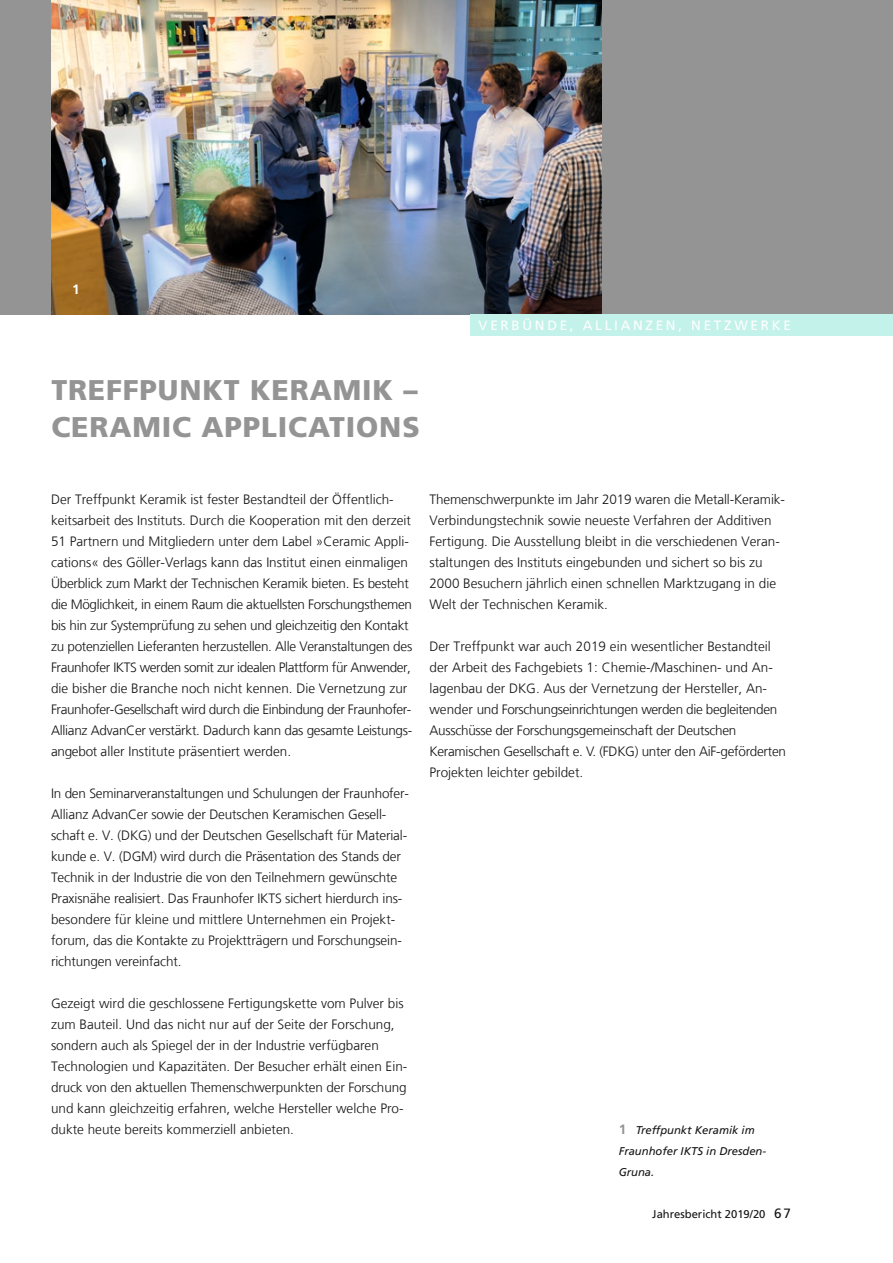
<style>
.page{position:relative;width:893px;height:1263px;background:#fff}
.page>*{position:absolute;margin:0;border:0;box-sizing:border-box;transform-origin:0 0}
.t1{font:900 28.5px/37.5px "Frutiger LT Com";letter-spacing:.03em;color:#949494}
.t2{font:300 13.5px/21px "Frutiger LT Com";color:#131413}
.t3{font:300 13.5px/21px "Frutiger LT Com";letter-spacing:-.02em;color:#131413}
.t4{font:13.5px "Frutiger LT Com";letter-spacing:.2em;color:#fff}
.t5{font:700 13.5px "Frutiger LT Com";color:#fff}
.t6{font:italic 11.25px/21px "Frutiger LT Com";color:#131413}
.t7{font:11.25px "Frutiger LT Com";color:#131413}
.s1{font-weight:700;font-style:normal;font-size:13.5px;color:#949494}
.s2{font-size:13.5px}
</style>
<div class="page">
<div style="left:0;top:0;width:893px;height:315px;background:#949494"></div>
<img style="left:51px;top:0;width:551px;height:315px">
<div style="left:470px;top:315px;width:423px;height:21px;background:#c3f2ea"></div>
<p class="t5" style="left:72px;top:281px;width:9px">1</p>
<h1 class="t1" style="left:51px;top:371px;width:370px">TREFFPUNKT KERAMIK –<br>CERAMIC APPLICATIONS</h1>
<p class="t4" style="left:479px;top:318px;width:314px">VERBÜNDE, ALLIANZEN, NETZWERKE</p>
<p class="t3" style="left:51px;top:489px;width:363px">Der Treffpunkt Keramik ist fester Bestandteil der Öffentlich&shy;keitsarbeit des Instituts. Durch die Kooperation mit den derzeit 51 Partnern und Mitgliedern unter dem Label »Ceramic Appli&shy;cations« des Göller-Verlags kann das Institut einen einmaligen Überblick zum Markt der Technischen Keramik bieten. Es besteht die Möglichkeit, in einem Raum die aktuellsten Forschungsthemen bis hin zur Systemprüfung zu sehen und gleichzeitig den Kontakt zu potenziellen Lieferanten herzustellen. Alle Veranstaltungen des Fraunhofer IKTS werden somit zur idealen Plattform für Anwender, die bisher die Branche noch nicht kennen. Die Vernetzung zur Fraunhofer-Gesellschaft wird durch die Einbindung der Fraunhofer-Allianz AdvanCer verstärkt. Dadurch kann das gesamte Leistungs&shy;angebot aller Institute präsentiert werden.</p>
<p class="t2" style="left:51px;top:783px;width:359px">In den Seminarveranstaltungen und Schulungen der Fraunhofer-Allianz AdvanCer sowie der Deutschen Keramischen Gesell&shy;schaft e. V. (DKG) und der Deutschen Gesellschaft für Material&shy;kunde e. V. (DGM) wird durch die Präsentation des Stands der Technik in der Industrie die von den Teilnehmern gewünschte Praxisnähe realisiert. Das Fraunhofer IKTS sichert hierdurch ins&shy;besondere für kleine und mittlere Unternehmen ein Projekt&shy;forum, das die Kontakte zu Projektträgern und Forschungsein&shy;richtungen vereinfacht.</p>
<p class="t2" style="left:51px;top:993px;width:358px">Gezeigt wird die geschlossene Fertigungskette vom Pulver bis zum Bauteil. Und das nicht nur auf der Seite der Forschung, sondern auch als Spiegel der in der Industrie verfügbaren Technologien und Kapazitäten. Der Besucher erhält einen Ein&shy;druck von den aktuellen Themenschwerpunkten der Forschung und kann gleichzeitig erfahren, welche Hersteller welche Pro&shy;dukte heute bereits kommerziell anbieten.</p>
<p class="t2" style="left:429px;top:489px;width:357px">Themenschwerpunkte im Jahr 2019 waren die Metall-Keramik-Verbindungstechnik sowie neueste Verfahren der Additiven Fertigung. Die Ausstellung bleibt in die verschiedenen Veran&shy;staltungen des Instituts eingebunden und sichert so bis zu 2000 Besuchern jährlich einen schnellen Marktzugang in die Welt der Technischen Keramik.</p>
<p class="t2" style="left:429px;top:636px;width:358px">Der Treffpunkt war auch 2019 ein wesentlicher Bestandteil der Arbeit des Fachgebiets 1: Chemie-/Maschinen- und An&shy;lagenbau der DKG. Aus der Vernetzung der Hersteller, An&shy;wender und Forschungseinrichtungen werden die begleitenden Ausschüsse der Forschungsgemeinschaft der Deutschen Keramischen Gesellschaft e. V. (FDKG) unter den AiF-geförderten Projekten leichter gebildet.</p>
<p class="t6" style="left:619px;top:1120px;width:149px"><span class="s1">1</span> Treffpunkt Keramik im<br>Fraunhofer IKTS in Dresden-<br>Gruna.</p>
<p class="t7" style="left:652px;top:1207px;width:140px">Jahresbericht 2019/20 <span class="s2">67</span></p>
</div>
